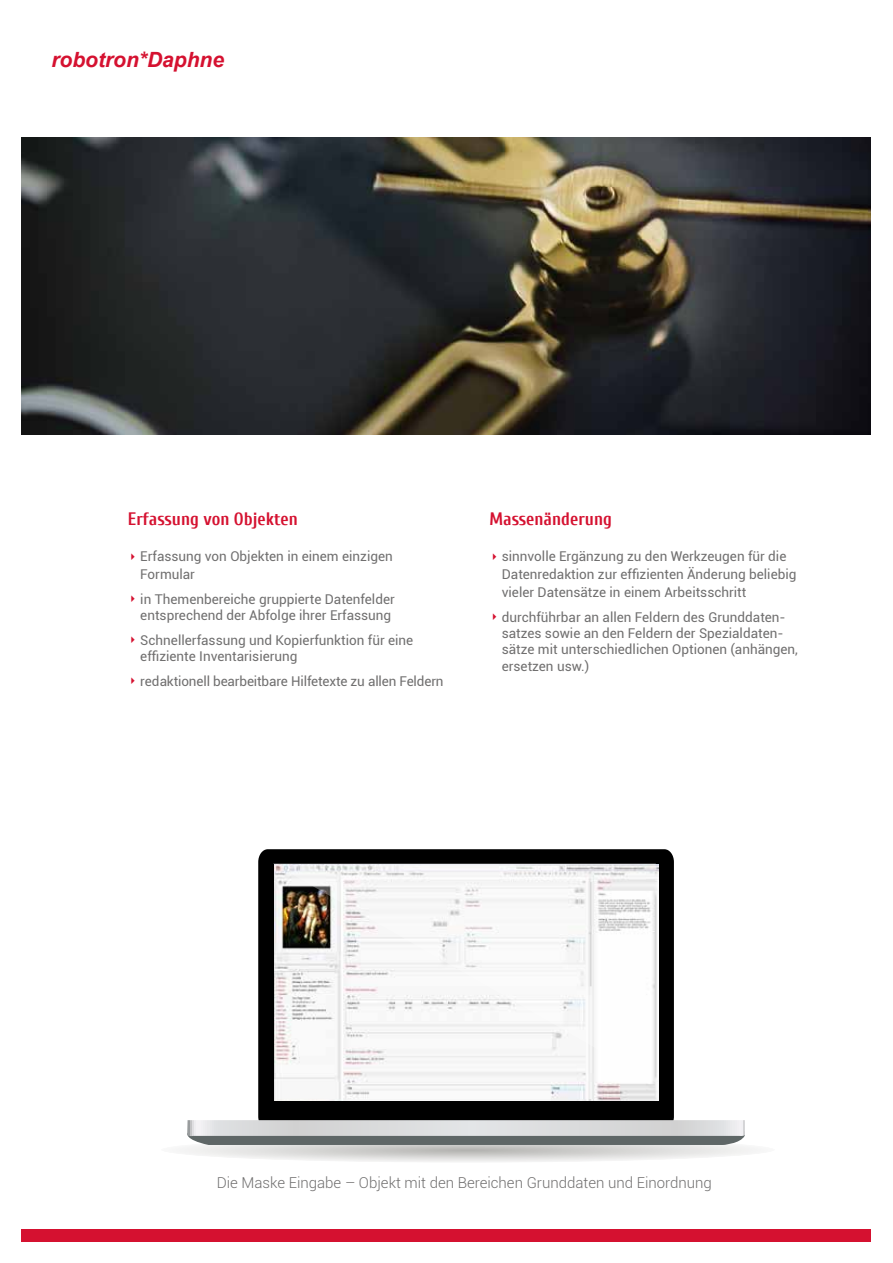
<style>
.page{position:relative;width:893px;height:1263px;background:#fff}
.page>*{position:absolute;margin:0;border:0;box-sizing:border-box;transform-origin:0 0}
.t1{font:italic 700 21px "Arial";color:#d51130}
.t2{font:700 18px "Cuprum";color:#d51130}
.t3{font:300 15px "Roboto";color:#706f6f}
.t4{font:13.5px/16.2px "Roboto";color:#706f6f}
</style>
<div class="page">
<div style="left:21px;top:1229px;width:872px;height:13px;background:#d51130"></div>
<img style="left:21px;top:137px;width:850px;height:298px">
<div style="left:872px;top:108px;width:21px;height:1142px;background:#fff"></div>
<svg style="left:258px;top:849px;width:416px;height:271px;background:#0a0a0a"></svg>
<svg style="left:179px;top:1120px;width:579px;height:42px;background:#c4c6c6"></svg>
<img style="left:275px;top:864px;width:383px;height:236px">
<svg style="left:273px;top:863px;width:383px;height:219px"></svg>
<h1 class="t1" style="left:51px;top:45px;width:174px">robotron*Daphne</h1>
<h2 class="t2" style="left:128px;top:509px;width:172px">Erfassung von Objekten</h2>
<p class="t4" style="left:140px;top:547px;width:254px;line-height:18px">Erfassung von Objekten in einem einzigen<br>Formular</p>
<p class="t4" style="left:140px;top:590px;width:256px">in Themenbereiche gruppierte Datenfelder entsprechend der Abfolge ihrer Erfassung</p>
<p class="t4" style="left:140px;top:631px;width:274px">Schnellerfassung und Kopierfunktion für eine effiziente Inventarisierung</p>
<p class="t4" style="left:140px;top:672px;width:305px">redaktionell bearbeitbare Hilfetexte zu allen Feldern</p>
<h2 class="t2" style="left:489px;top:509px;width:124px">Massenänderung</h2>
<p class="t4" style="left:502px;top:547px;width:296px;line-height:18px">sinnvolle Ergänzung zu den Werkzeugen für die<br>Datenredaktion zur effizienten Änderung beliebig vieler Datensätze in einem Arbeitsschritt</p>
<p class="t4" style="left:502px;top:608px;width:298px">durchführbar an allen Feldern des Grunddaten&shy;satzes sowie an den Feldern der Spezialdaten&shy;sätze mit unterschiedlichen Optionen (anhängen, ersetzen usw.)</p>
<p class="t3" style="left:217px;top:1172px;width:497px">Die Maske Eingabe – Objekt mit den Bereichen Grunddaten und Einordnung</p>
</div>
